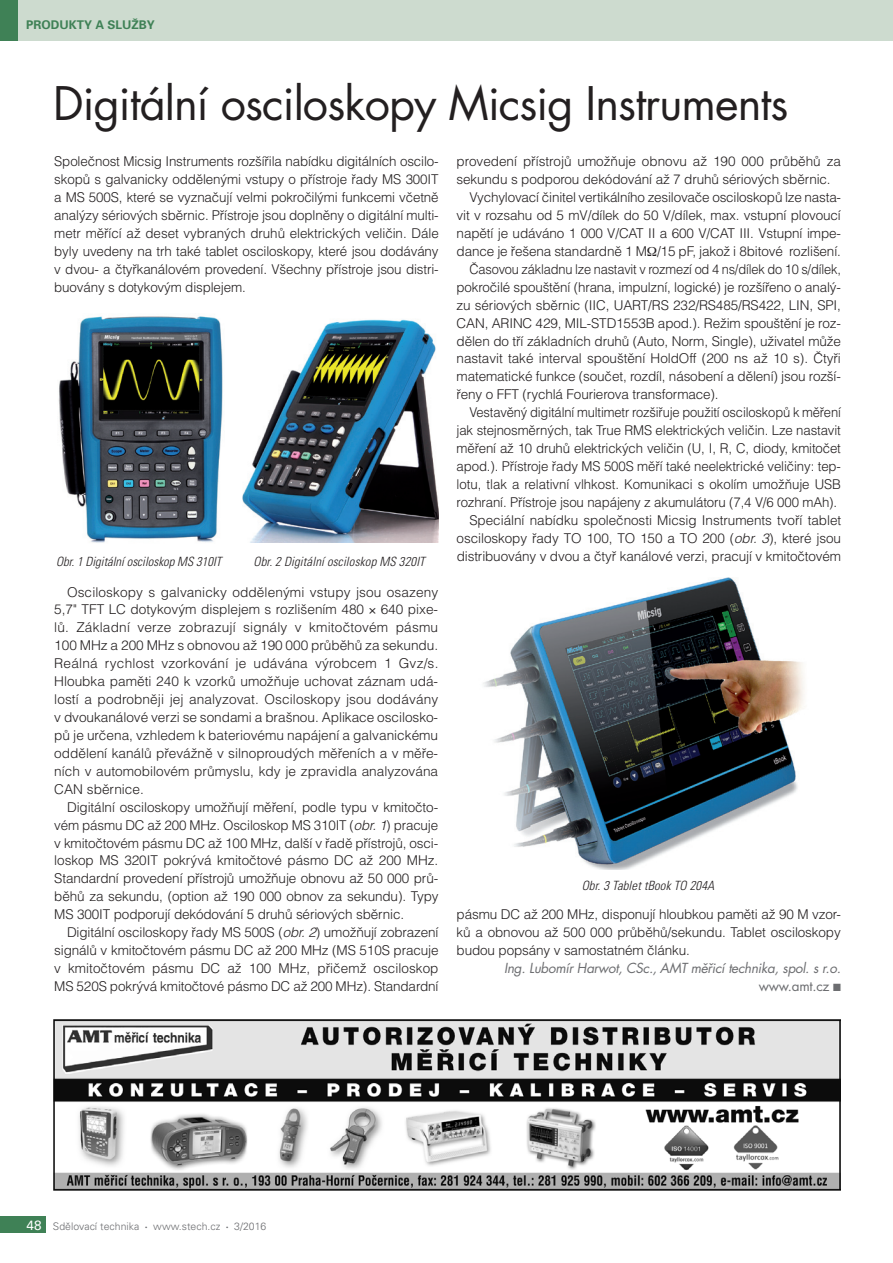
<style>
.page{position:relative;width:893px;height:1263px;background:#fff}
.page>*{position:absolute;margin:0;border:0;box-sizing:border-box;transform-origin:0 0}
.titulek{font:45px "Futura CE";letter-spacing:-.02em;color:#231f20}
.Text{font:300 13.5px/17.9px "Helvetica CE";letter-spacing:-.01em;color:#231f20;text-align:justify}
.Text-2{font:300 13.5px/17.9px "Helvetica CE";letter-spacing:-.01em;color:#231f20;text-align:justify;scale:.95 1}
.Text-3{font:300 13.5px/18px "Helvetica CE";letter-spacing:-.01em;color:#231f20;text-align:justify;scale:.96 1}
.www{font:italic 13.5px "Futura CE";letter-spacing:-.02em;color:#6c6d70}
.www-2{font:13.5px "Futura CE";letter-spacing:-.02em;color:#6c6d70}
.t1{font:13.5px "Univers CE";color:#fff}
.obr{font:italic 300 condensed 12.75px "Univers CE";letter-spacing:.01em;color:#231f20}
.t2{font:700 12px "Univers CE";color:#3f8156}
.t3{font:300 10.5px "Univers CE";color:#6c6d70}
.s1{font-style:italic}
.s2{font-size:4.5px}
</style>
<div class="page">
<div style="left:1px;top:0;width:892px;height:40px;background:#cddbcf"></div>
<div style="left:0;top:0;width:17px;height:40px;background:#3f8156"></div>
<div style="left:0;top:1216px;width:45px;height:17px;background:#3f8156"></div>
<img style="left:58px;top:316px;width:165px;height:227px">
<img style="left:242px;top:319px;width:196px;height:224px">
<img style="left:483px;top:577px;width:321px;height:293px">
<img style="left:54px;top:1020px;width:786px;height:170px">
<p class="t2" style="left:26px;top:18px;width:130px">PRODUKTY A SLUŽBY</p>
<p class="titulek" style="left:53px;top:76px;width:737px">Digitální osciloskopy Micsig Instruments</p>
<p class="Text" style="left:54px;top:153px;width:386px">Společnost Micsig Instruments rozšířila nabídku digitálních oscilo&shy;skopů s galvanicky oddělenými vstupy o přístroje řady MS 300IT a MS 500S, které se vyznačují velmi pokročilými funkcemi včetně analýzy sériových sběrnic. Přístroje jsou doplněny o digitální multi&shy;metr měřící až deset vybraných druhů elektrických veličin. Dále byly uvedeny na trh také tablet osciloskopy, které jsou dodávány v dvou- a čtyřkanálovém provedení. Všechny přístroje jsou distri&shy;buovány s dotykovým displejem.</p>
<p class="obr" style="left:56px;top:554px;width:167px">Obr. 1 Digitální osciloskop MS 310IT</p>
<p class="obr" style="left:254px;top:554px;width:173px">Obr. 2 Digitální osciloskop MS 320IT</p>
<p class="Text" style="left:54px;top:583px;width:386px;text-indent:13px">Osciloskopy s galvanicky oddělenými vstupy jsou osazeny 5,7" TFT LC dotykovým displejem s rozlišením 480 640 pixe‑ lů. Základní verze zobrazují signály v kmitočtovém pásmu 100 MHz a 200 MHz s obnovou až 190 000 průběhů za sekundu.<br>Reálná rychlost vzorkování je udávána výrobcem 1 Gvz/s.<br>Hloubka paměti 240 k vzorků umožňuje uchovat záznam udá&shy;lostí a podrobněji jej analyzovat. Osciloskopy jsou dodávány v dvoukanálové verzi se sondami a brašnou. Aplikace oscilosko&shy;pů je určena, vzhledem k bateriovému napájení a galvanickému oddělení kanálů převážně v silnoproudých měřeních a v měře&shy;ních v automobilovém průmyslu, kdy je zpravidla analyzována CAN sběrnice.</p>
<p class="Text" style="left:54px;top:798px;width:386px;text-indent:13px">Digitální osciloskopy umožňují měření, podle typu v kmitočto&shy;vém pásmu DC až 200 MHz. Osciloskop MS 310IT (<span class="s1">obr. 1</span>) pracuje v kmitočtovém pásmu DC až 100 MHz, další v řadě přístrojů, osci&shy;loskop MS 320IT pokrývá kmitočtové pásmo DC až 200 MHz.<br>Standardní provedení přístrojů umožňuje obnovu až 50 000 prů&shy;běhů za sekundu, (option až 190 000 obnov za sekundu). Typy MS 300IT podporují dekódování 5 druhů sériových sběrnic.</p>
<p class="Text" style="left:54px;top:923px;width:386px;text-indent:13px">Digitální osciloskopy řady MS 500S (<span class="s1">obr. 2</span>) umožňují zobrazení signálů v kmitočtovém pásmu DC až 200 MHz (MS 510S pracuje v kmitočtovém pásmu DC až 100 MHz, přičemž osciloskop MS 520S pokrývá kmitočtové pásmo DC až 200 MHz). Standardní</p>
<p class="Text" style="left:457px;top:153px;width:386px">provedení přístrojů umožňuje obnovu až 190 000 průběhů za sekundu s podporou dekódování až 7 druhů sériových sběrnic.</p>
<p class="Text" style="left:457px;top:188px;width:386px;text-indent:13px">Vychylovací činitel vertikálního zesilovače osciloskopů lze nasta&shy;vit v rozsahu od 5 mV/dílek do 50 V/dílek, max. vstupní plovoucí napětí je udáváno 1 000 V/CAT II a 600 V/CAT III. Vstupní impe&shy;dance je řešena standardně 1 M /15 pF, jakož i 8bitové rozlišení.</p>
<p class="Text-2" style="left:457px;top:260px;width:406px;text-indent:13px">Časovou základnu lze nastavit v rozmezí od 4 ns/dílek do 10 s/dílek, pokročilé spouštění (hrana, impulzní, logické) je rozšířeno o analý&shy;zu sériových sběrnic (IIC, UART/RS 232/RS485/RS422, LIN, SPI, CAN, ARINC 429, MIL-STD1553B apod.). Režim spouštění je roz&shy;dělen do tří základních druhů (Auto, Norm, Single), uživatel může nastavit také interval spouštění HoldOff (200 ns až 10 s). Čtyři matematické funkce (součet, rozdíl, násobení a dělení) jsou rozší&shy;řeny o FFT (rychlá Fourierova transformace).</p>
<p class="Text-3" style="left:457px;top:403px;width:402px;text-indent:13px">Vestavěný digitální multimetr rozšiřuje použití osciloskopů k měření jak stejnosměrných, tak True RMS elektrických veličin. Lze nastavit měření až 10 druhů elektrických veličin (U, I, R, C, diody, kmitočet apod.). Přístroje řady MS 500S měří také neelektrické veličiny: tep&shy;lotu, tlak a relativní vlhkost. Komunikaci s okolím umožňuje USB rozhraní. Přístroje jsou napájeny z akumulátoru (7,4 V/6 000 mAh).</p>
<p class="Text" style="left:457px;top:511px;width:386px;text-indent:13px">Speciální nabídku společnosti Micsig Instruments tvoří tablet osciloskopy řady TO 100, TO 150 a TO 200 (<span class="s1">obr. 3</span>), které jsou distribuovány v dvou a čtyř kanálové verzi, pracují v kmitočtovém</p>
<p class="obr" style="left:582px;top:878px;width:134px">Obr. 3 Tablet tBook TO 204A</p>
<p class="Text" style="left:457px;top:905px;width:386px">pásmu DC až 200 MHz, disponují hloubkou paměti až 90 M vzor&shy;ků a obnovou až 500 000 průběhů/sekundu. Tablet osciloskopy budou popsány v samostatném článku.</p>
<p class="www" style="left:504px;top:960px;width:338px">Ing. Lubomír Harwot, CSc., AMT měřicí technika, spol. s r.o.</p>
<p class="www-2" style="left:759px;top:978px;width:84px">www.amt.cz ■</p>
<p class="t1" style="left:27px;top:1217px;width:16px">48</p>
<p class="t3" style="left:53px;top:1221px;width:88px">Sdělovací technika</p>
<p class="t3" style="left:145px;top:1221px;width:77px"><span class="s2">•</span> www.stech.cz</p>
<p class="t3" style="left:226px;top:1221px;width:42px"><span class="s2">•</span> 3/2016</p>
</div>
